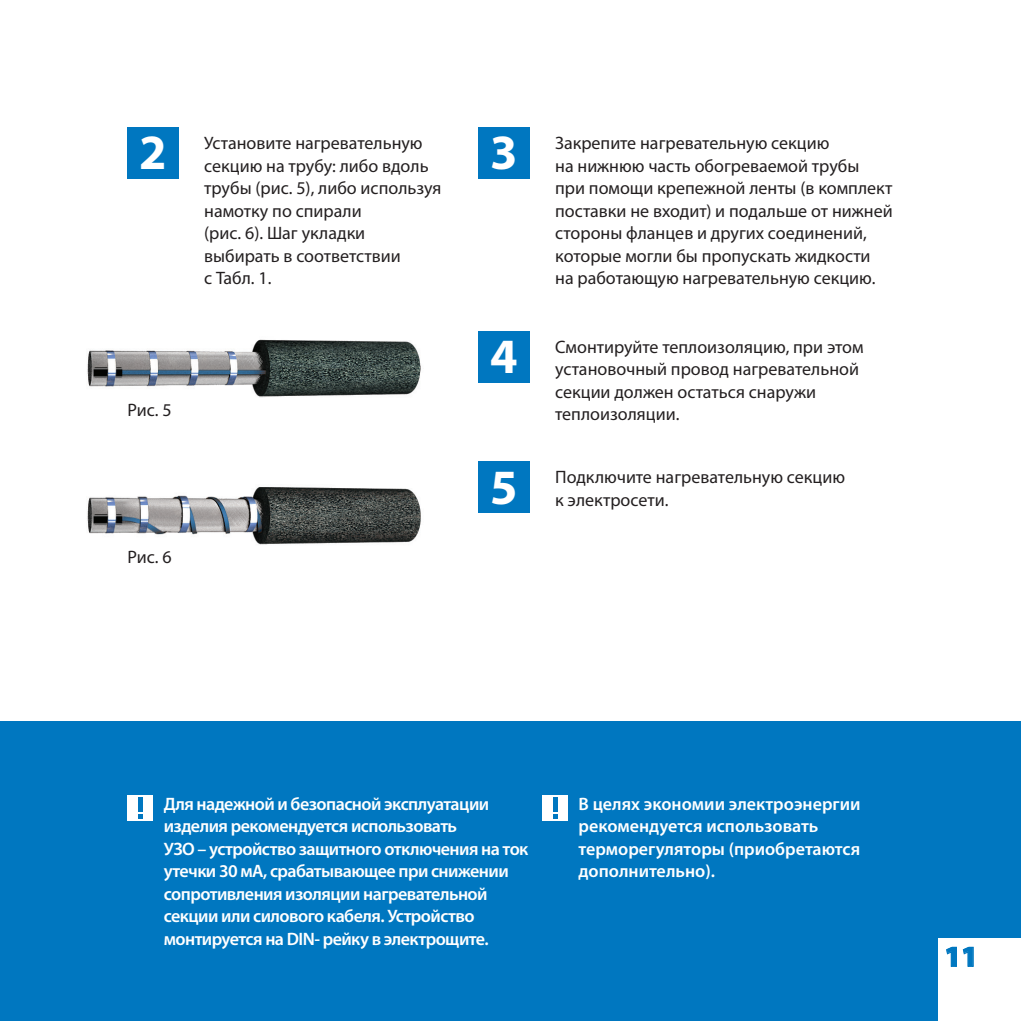
<style>
.page{position:relative;width:1021px;height:1021px;background:#fff}
.page>*{position:absolute;margin:0;border:0;box-sizing:border-box;transform-origin:0 0}
.t1{font:700 49.5px "Myriad Pro";color:#fff}
.t2{font:900 29.25px "Myriad Pro";color:#0077c0}
.t3{font:18px/22.5px "Myriad Pro";color:#231f20}
.t4{font:600 18px/22.5px "Myriad Pro";letter-spacing:-.03em;color:#fff}
.t5{font:600 18px/22.5px "Myriad Pro";color:#fff}
</style>
<div class="page">
<div style="left:32px;top:721px;width:988px;height:299px;background:#0077c0"></div>
<div style="left:478px;top:128px;width:51px;height:51px;background:#0077c0"></div>
<div style="left:478px;top:331px;width:51px;height:51px;background:#0077c0"></div>
<div style="left:478px;top:462px;width:51px;height:51px;background:#0077c0"></div>
<div style="left:128px;top:795px;width:25px;height:26px;background:#fff"></div>
<div style="left:138px;top:797px;width:5px;height:14px;background:#0077c0"></div>
<svg style="left:138px;top:814px;width:5px;height:5px"></svg>
<div style="left:542px;top:795px;width:26px;height:26px;background:#fff"></div>
<hr style="left:553px;top:797px;width:4px;height:14px;background:#0077c0">
<svg style="left:553px;top:814px;width:4px;height:5px"></svg>
<div style="left:128px;top:128px;width:51px;height:51px;background:#0077c0"></div>
<img style="left:87px;top:487px;width:334px;height:58px">
<img style="left:87px;top:339px;width:334px;height:59px">
<div style="left:0;top:721px;width:32px;height:299px;background:#0077c0"></div>
<div style="left:938px;top:938px;width:82px;height:82px;background:#fff"></div>
<svg style="left:946px;top:946px;width:28px;height:21px"></svg>
<h1 class="t1" style="left:139px;top:120px;width:29px">2</h1>
<p class="t3" style="left:204px;top:131px;width:239px">Установите нагревательную секцию на трубу: либо вдоль трубы (рис. 5), либо используя намотку по спирали<br>(рис. 6). Шаг укладки выбирать в соответствии<br>с Табл. 1.</p>
<p class="t3" style="left:128px;top:398px;width:46px">Рис. 5</p>
<p class="t3" style="left:128px;top:546px;width:46px">Рис. 6</p>
<h1 class="t1" style="left:490px;top:120px;width:29px">3</h1>
<p class="t3" style="left:555px;top:131px;width:339px">Закрепите нагревательную секцию<br>на нижнюю часть обогреваемой трубы при помощи крепежной ленты (в комплект поставки не входит) и подальше от нижней стороны фланцев и других соединений, которые могли бы пропускать жидкости на работающую нагревательную секцию.</p>
<h1 class="t1" style="left:490px;top:324px;width:29px">4</h1>
<p class="t3" style="left:555px;top:335px;width:310px">Смонтируйте теплоизоляцию, при этом установочный провод нагревательной секции должен остаться снаружи теплоизоляции.</p>
<h1 class="t1" style="left:490px;top:454px;width:29px">5</h1>
<p class="t3" style="left:555px;top:466px;width:291px">Подключите нагревательную секцию к электросети.</p>
<p class="t4" style="left:164px;top:792px;width:366px">Для надежной и безопасной эксплуатации изделия рекомендуется использовать<br>УЗО – устройство защитного отключения на ток утечки 30 мА, срабатывающее при снижении сопротивления изоляции нагревательной секции или силового кабеля. Устройство монтируется на DIN- рейку в электрощите.</p>
<p class="t5" style="left:578px;top:792px;width:283px">В целях экономии электроэнергии рекомендуется использовать терморегуляторы (приобретаются дополнительно).</p>
<h2 class="t2" style="left:944px;top:939px;width:35px">11</h2>
</div>
